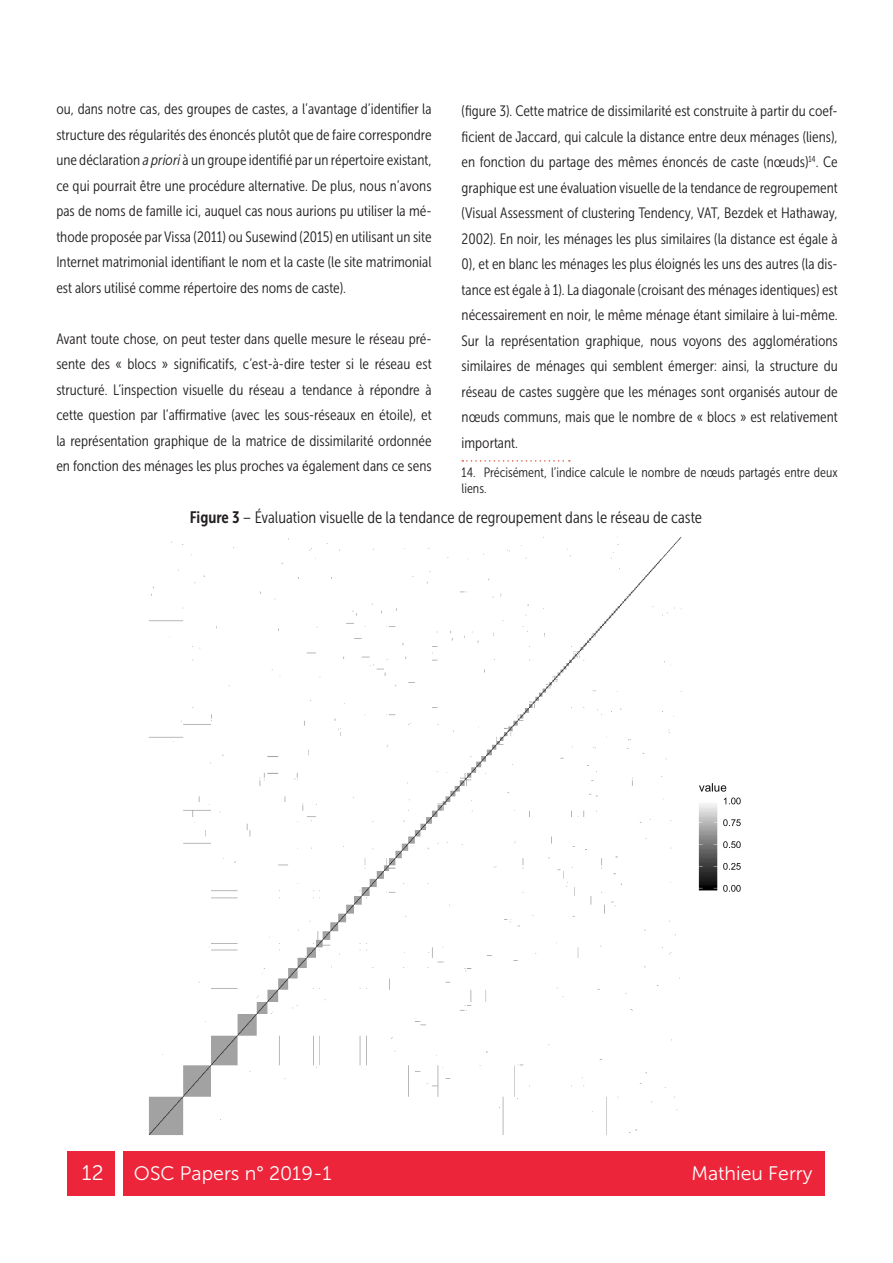
<style>
.page{position:relative;width:893px;height:1263px;background:#fff}
.page>*{position:absolute;margin:0;border:0;box-sizing:border-box;transform-origin:0 0}
.t1{font:21px "Museo Sans 300";color:#fff}
.t2{font:19.5px "Museo Sans 300";color:#fff}
.t3{font:16.5px "Museo Sans Cond 300";color:#231f20}
.t4{font:15px/25.5px "Museo Sans Cond 300";color:#231f20;text-align:justify}
.t5{font:13.5px/16.2px "Museo Sans Cond 300";color:#231f20}
.s1{font-style:italic}
.s2{font-family:"Museo Sans Cond 700"}
</style>
<div class="page">
<div style="left:124px;top:1151px;width:701px;height:45px;background:#ed253a"></div>
<div style="left:68px;top:1151px;width:47px;height:45px;background:#ed253a"></div>
<svg style="left:462px;top:460px;width:108px;height:2px"></svg>
<img style="left:148px;top:537px;width:593px;height:599px">
<p class="t4" style="left:56px;top:97px;width:377px">ou, dans notre cas, des groupes de castes, a l’avantage d’identifier la structure des régularités des énoncés plutôt que de faire correspondre une déclaration <span class="s1">a priori</span> à un groupe identifié par un répertoire existant, ce qui pourrait être une procédure alternative. De plus, nous n’avons pas de noms de famille ici, auquel cas nous aurions pu utiliser la mé&shy;thode proposée par Vissa (2011) ou Susewind (2015) en utilisant un site Internet matrimonial identifiant le nom et la caste (le site matrimonial est alors utilisé comme répertoire des noms de caste).</p>
<p class="t4" style="left:56px;top:326px;width:377px">Avant toute chose, on peut tester dans quelle mesure le réseau pré&shy;sente des « blocs » significatifs, c’est-à-dire tester si le réseau est structuré. L’inspection visuelle du réseau a tendance à répondre à cette question par l’affirmative (avec les sous-réseaux en étoile), et la représentation graphique de la matrice de dissimilarité ordonnée en fonction des ménages les plus proches va également dans ce sens</p>
<p class="t4" style="left:462px;top:99px;width:378px">(figure 3). Cette matrice de dissimilarité est construite à partir du coef&shy;ficient de Jaccard, qui calcule la distance entre deux ménages (liens), en fonction du partage des mêmes énoncés de caste (nœuds)<sup>14</sup>. Ce graphique est une évaluation visuelle de la tendance de regroupement (Visual Assessment of clustering Tendency, VAT, Bezdek et Hathaway, 2002). En noir, les ménages les plus similaires (la distance est égale à 0), et en blanc les ménages les plus éloignés les uns des autres (la dis&shy;tance est égale à 1). La diagonale (croisant des ménages identiques) est nécessairement en noir, le même ménage étant similaire à lui-même.<br>Sur la représentation graphique, nous voyons des agglomérations similaires de ménages qui semblent émerger: ainsi, la structure du réseau de castes suggère que les ménages sont organisés autour de nœuds communs, mais que le nombre de « blocs » est relativement important.</p>
<p class="t5" style="left:462px;top:464px;width:378px">14. Précisément, l’indice calcule le nombre de nœuds partagés entre deux liens.</p>
<p class="t3" style="left:190px;top:508px;width:514px"><span class="s2">Figure 3</span> – Évaluation visuelle de la tendance de regroupement dans le réseau de caste</p>
<h1 class="t1" style="left:82px;top:1161px;width:23px">12</h1>
<h2 class="t2" style="left:134px;top:1163px;width:199px">OSC Papers n° 2019-1</h2>
<h2 class="t2" style="left:691px;top:1163px;width:123px">Mathieu Ferry</h2>
</div>
